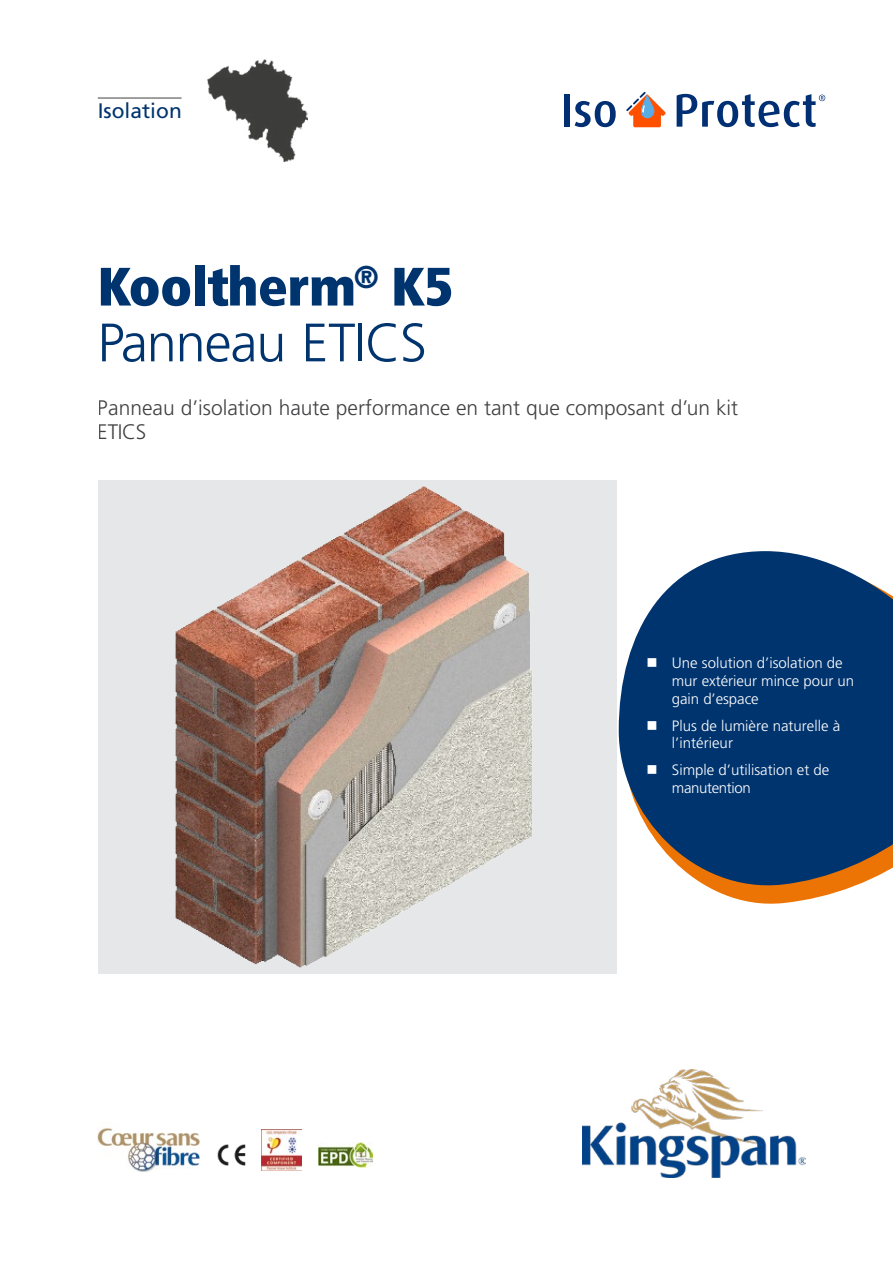
<style>
.page{position:relative;width:893px;height:1263px;background:#fff}
.page>*{position:absolute;margin:0;border:0;box-sizing:border-box;transform-origin:0 0}
.t1{font:300 54px/55.8px "Frutiger LT Std";letter-spacing:-.02em;color:#00346f}
.t2{font:300 21px/24px "Frutiger LT Std";color:#414042}
.t3{font:21px "Frutiger LT Std";color:#00346f}
.t4{font:300 15px/17.9px "Frutiger LT Std";color:#fff}
.s1{font-weight:900;font-stretch:condensed}
</style>
<div class="page">
<img style="left:217px;top:1144px;width:28px;height:21px">
<div style="left:98px;top:480px;width:518px;height:494px;background:#e6e7e8"></div>
<img style="left:175px;top:486px;width:357px;height:482px">
<img style="left:261px;top:1130px;width:41px;height:41px">
<img style="left:318px;top:1142px;width:54px;height:25px">
<img style="left:582px;top:1070px;width:224px;height:108px">
<img style="left:98px;top:1127px;width:102px;height:44px">
<img style="left:207px;top:59px;width:100px;height:103px">
<hr style="left:98px;top:98px;width:84px;height:1px;background:#414042">
<svg style="left:723px;top:894px;width:107px;height:10px"></svg>
<svg style="left:619px;top:551px;width:274px;height:343px;background:#2b517d"></svg>
<svg style="left:626px;top:92px;width:40px;height:35px"></svg>
<div style="left:565px;top:94px;width:5px;height:33px;background:#002f73"></div>
<svg style="left:575px;top:101px;width:41px;height:26px"></svg>
<svg style="left:677px;top:94px;width:148px;height:33px"></svg>
<svg style="left:648px;top:658px;width:8px;height:9px"></svg>
<svg style="left:648px;top:721px;width:8px;height:8px"></svg>
<svg style="left:648px;top:765px;width:8px;height:9px"></svg>
<h2 class="t3" style="left:98px;top:98px;width:86px">Isolation</h2>
<h1 class="t1" style="left:97px;top:260px;width:357px"><span class="s1">Kooltherm</span><sup>®</sup> <span class="s1">K5<br></span>Panneau ETICS</h1>
<h2 class="t2" style="left:98px;top:396px;width:642px">Panneau d’isolation haute performance en tant que composant d’un kit<br>ETICS</h2>
<p class="t4" style="left:672px;top:654px;width:184px">Une solution d’isolation de mur extérieur mince pour un gain d’espace</p>
<p class="t4" style="left:672px;top:717px;width:170px">Plus de lumière naturelle à l’intérieur</p>
<p class="t4" style="left:672px;top:761px;width:159px">Simple d’utilisation et de manutention</p>
</div>
